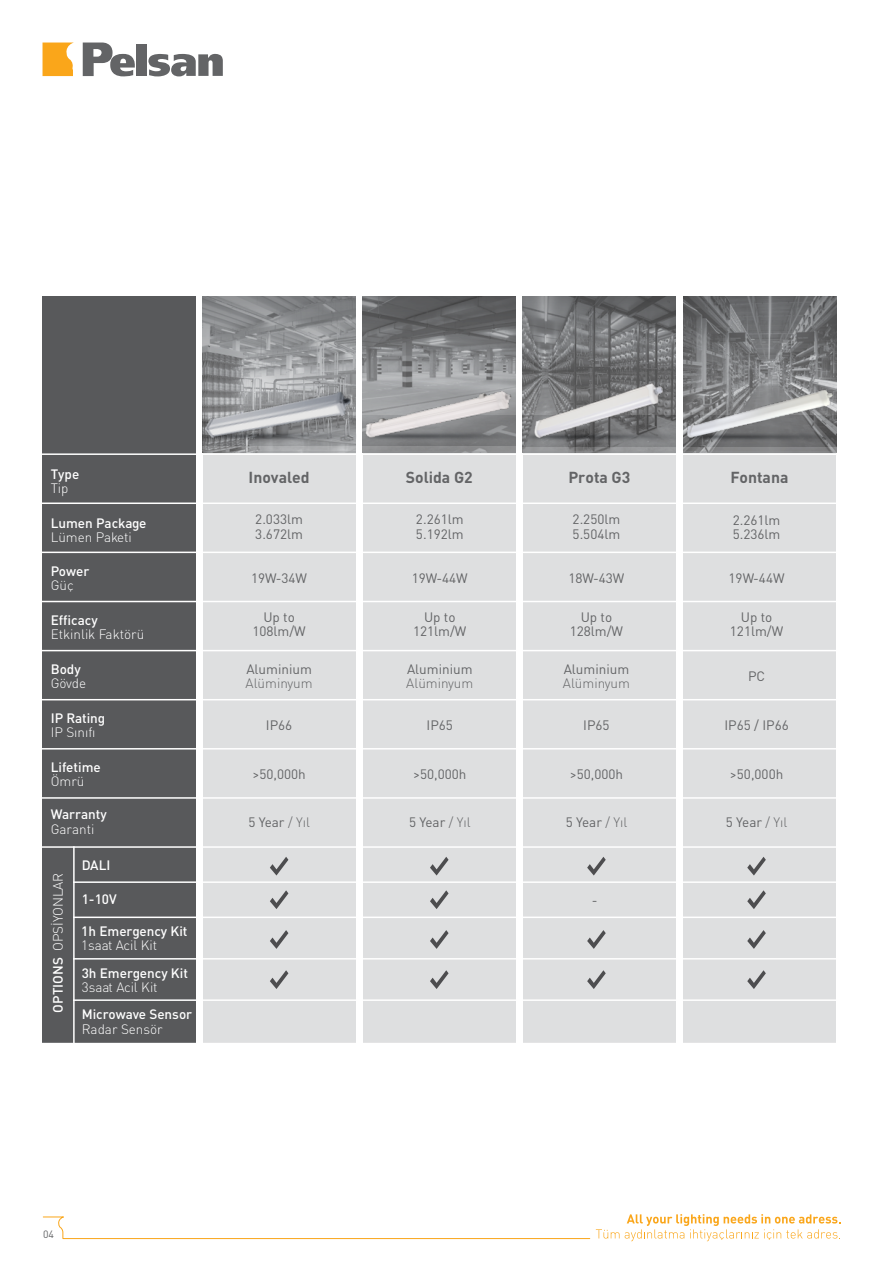
<style>
.page{position:relative;width:893px;height:1263px;background:#fff}
.page>*{position:absolute;margin:0;border:0;box-sizing:border-box;transform-origin:0 0}
.t1{font:15.75px "DINT Bold Tr";color:#636466}
.t2{font:13.5px/14.2px "DIN Tr";color:#636466}
.t3{font:13.5px "DIN Medium Tr";color:#fff}
.t4{font:13.5px "DINT Light Tr";color:#fff}
.t5{font:13.5px "DINT Light Tr";color:#636466}
.t6{font:10.5px "DIN Tr";color:#636466}
.s1{font-family:"DIN Medium Tr"}
.s2{font-family:"DIN Pro"}
.s3{font-family:"DINT Light Tr"}
</style>
<div class="page">
<div style="left:137px;top:45px;width:10px;height:31px;background:#636466"></div>
<svg style="left:83px;top:43px;width:52px;height:34px"></svg>
<svg style="left:148px;top:54px;width:75px;height:23px"></svg>
<svg style="left:43px;top:43px;width:30px;height:33px"></svg>
<svg style="left:43px;top:1216px;width:547px;height:23px"></svg>
<svg style="left:596px;top:1229px;width:23px;height:9px"></svg>
<svg style="left:625px;top:1214px;width:216px;height:27px"></svg>
<svg style="left:683px;top:296px;width:153px;height:155px;background:#747577"></svg>
<svg style="left:523px;top:296px;width:153px;height:155px;background:#727375"></svg>
<svg style="left:363px;top:296px;width:153px;height:155px;background:#7b7d7e"></svg>
<svg style="left:203px;top:296px;width:153px;height:59px;background:#8c8e91"></svg>
<div style="left:203px;top:451px;width:153px;height:592px;background:#dedfe0"></div>
<div style="left:363px;top:451px;width:153px;height:592px;background:#dedfe0"></div>
<div style="left:523px;top:451px;width:153px;height:592px;background:#dedfe0"></div>
<div style="left:683px;top:451px;width:153px;height:592px;background:#dedfe0"></div>
<div style="left:42px;top:296px;width:153px;height:747px;background:#58595b"></div>
<hr style="left:42px;top:797px;width:796px;height:2px;background:#fff">
<hr style="left:42px;top:846px;width:796px;height:2px;background:#fff">
<hr style="left:42px;top:699px;width:796px;height:1px;background:#fff">
<hr style="left:42px;top:748px;width:796px;height:1px;background:#fff">
<hr style="left:42px;top:601px;width:796px;height:1px;background:#fff">
<hr style="left:42px;top:650px;width:796px;height:1px;background:#fff">
<hr style="left:42px;top:552px;width:796px;height:1px;background:#fff">
<hr style="left:42px;top:502px;width:796px;height:2px;background:#fff">
<hr style="left:42px;top:453px;width:796px;height:2px;background:#fff">
<hr style="left:73px;top:846px;width:2px;height:198px;background:#fff">
<hr style="left:73px;top:999px;width:765px;height:2px;background:#fff">
<hr style="left:73px;top:881px;width:765px;height:2px;background:#fff">
<hr style="left:73px;top:916px;width:765px;height:2px;background:#fff">
<hr style="left:73px;top:958px;width:765px;height:1px;background:#fff">
<svg style="left:270px;top:857px;width:18px;height:18px"></svg>
<svg style="left:270px;top:890px;width:18px;height:19px"></svg>
<svg style="left:270px;top:930px;width:18px;height:19px"></svg>
<svg style="left:270px;top:970px;width:18px;height:19px"></svg>
<svg style="left:430px;top:857px;width:19px;height:18px"></svg>
<svg style="left:430px;top:890px;width:19px;height:19px"></svg>
<svg style="left:430px;top:930px;width:19px;height:19px"></svg>
<svg style="left:430px;top:970px;width:19px;height:19px"></svg>
<svg style="left:587px;top:857px;width:19px;height:18px"></svg>
<svg style="left:587px;top:930px;width:19px;height:19px"></svg>
<svg style="left:587px;top:970px;width:19px;height:19px"></svg>
<svg style="left:747px;top:857px;width:19px;height:18px"></svg>
<svg style="left:747px;top:890px;width:19px;height:19px"></svg>
<svg style="left:747px;top:930px;width:19px;height:19px"></svg>
<svg style="left:747px;top:970px;width:19px;height:19px"></svg>
<img style="left:683px;top:443px;width:153px;height:3px">
<img style="left:523px;top:416px;width:153px;height:30px">
<img style="left:364px;top:415px;width:152px;height:31px">
<img style="left:194px;top:355px;width:170px;height:128px">
<img style="left:362px;top:388px;width:151px;height:51px">
<img style="left:523px;top:381px;width:145px;height:58px">
<img style="left:683px;top:383px;width:154px;height:60px">
<p class="t3" style="left:51px;top:465px;width:30px">Type</p>
<p class="t4" style="left:51px;top:480px;width:19px">Tip</p>
<p class="t3" style="left:51px;top:514px;width:97px">Lumen Package</p>
<p class="t4" style="left:51px;top:529px;width:83px">Lümen Paketi</p>
<p class="t3" style="left:51px;top:562px;width:40px">Power</p>
<p class="t4" style="left:51px;top:577px;width:24px">Güç</p>
<p class="t3" style="left:51px;top:611px;width:49px">Efficacy</p>
<p class="t4" style="left:51px;top:626px;width:95px">Etkinlik Faktörü</p>
<p class="t3" style="left:51px;top:660px;width:31px">Body</p>
<p class="t4" style="left:51px;top:675px;width:37px">Gövde</p>
<p class="t3" style="left:51px;top:709px;width:56px">IP Rating</p>
<p class="t4" style="left:51px;top:724px;width:46px">IP Sınıfı</p>
<p class="t3" style="left:51px;top:758px;width:52px">Lifetime</p>
<p class="t4" style="left:51px;top:773px;width:35px">Ömrü</p>
<p class="t3" style="left:51px;top:806px;width:58px">Warranty</p>
<p class="t4" style="left:51px;top:820px;width:45px">Garanti</p>
<p class="t4" style="left:50px;top:1013px;width:142px;rotate:-90deg"><span class="s1">OPTIONS</span> OPSİYONLAR</p>
<p class="t3" style="left:82px;top:856px;width:30px">DALI</p>
<p class="t3" style="left:82px;top:891px;width:36px">1-10V</p>
<p class="t3" style="left:81px;top:922px;width:108px">1h Emergency Kit</p>
<p class="t4" style="left:81px;top:937px;width:77px">1saat Acil Kit</p>
<p class="t3" style="left:82px;top:964px;width:108px">3h Emergency Kit</p>
<p class="t4" style="left:82px;top:979px;width:77px">3saat Acil Kit</p>
<p class="t3" style="left:82px;top:1006px;width:112px">Microwave Sensor</p>
<p class="t4" style="left:82px;top:1020px;width:83px">Radar Sensör</p>
<p class="t1" style="left:249px;top:467px;width:63px">Inovaled</p>
<p class="t1" style="left:406px;top:467px;width:68px">Solida G2</p>
<p class="t1" style="left:568px;top:467px;width:63px">Prota G3</p>
<p class="t1" style="left:731px;top:467px;width:59px">Fontana</p>
<p class="t2" style="left:255px;top:512px;width:49px">2.033lm<br>3.672lm</p>
<p class="t2" style="left:251px;top:571px;width:57px">19W-34W</p>
<p class="t2" style="left:416px;top:512px;width:49px">2.261lm<br>5.192lm</p>
<p class="t2" style="left:412px;top:571px;width:57px">19W-44W</p>
<p class="t2" style="left:573px;top:512px;width:49px">2.250lm<br>5.504lm</p>
<p class="t2" style="left:568px;top:571px;width:57px">18W-43W</p>
<p class="t2" style="left:733px;top:512px;width:49px">2.261lm<br>5.236lm</p>
<p class="t2" style="left:729px;top:571px;width:57px">19W-44W</p>
<p class="t2" style="left:252px;top:609px;width:55px;text-align:center">Up to<br>108lm/W</p>
<p class="t2" style="left:413px;top:609px;width:55px;text-align:center">Up to<br>121lm/W</p>
<p class="t2" style="left:570px;top:609px;width:55px;text-align:center">Up to<br>128lm/W</p>
<p class="t2" style="left:730px;top:610px;width:55px;text-align:center">Up to<br>121lm/W</p>
<p class="t2" style="left:246px;top:661px;width:67px">Aluminium</p>
<p class="t5" style="left:246px;top:675px;width:69px">Alüminyum</p>
<p class="t2" style="left:407px;top:661px;width:67px">Aluminium</p>
<p class="t5" style="left:406px;top:675px;width:69px">Alüminyum</p>
<p class="t2" style="left:564px;top:661px;width:67px">Aluminium</p>
<p class="t5" style="left:563px;top:675px;width:69px">Alüminyum</p>
<p class="t2" style="left:748px;top:669px;width:19px">PC</p>
<p class="t2" style="left:266px;top:717px;width:28px">IP66</p>
<p class="t2" style="left:427px;top:718px;width:28px">IP65</p>
<p class="t2" style="left:583px;top:718px;width:28px">IP65</p>
<p class="t2" style="left:724px;top:718px;width:66px">IP65 / IP66</p>
<p class="t2" style="left:252px;top:766px;width:55px"><span class="s2">&gt;</span>50,000h</p>
<p class="t2" style="left:248px;top:814px;width:63px">5 Year <span class="s3">/ Yıl</span></p>
<p class="t2" style="left:413px;top:766px;width:55px"><span class="s2">&gt;</span>50,000h</p>
<p class="t2" style="left:409px;top:814px;width:63px">5 Year <span class="s3">/ Yıl</span></p>
<p class="t2" style="left:570px;top:766px;width:55px"><span class="s2">&gt;</span>50,000h</p>
<p class="t2" style="left:566px;top:814px;width:63px">5 Year <span class="s3">/ Yıl</span></p>
<p class="t2" style="left:730px;top:767px;width:55px"><span class="s2">&gt;</span>50,000h</p>
<p class="t2" style="left:726px;top:814px;width:63px">5 Year <span class="s3">/ Yıl</span></p>
<p class="t2" style="left:592px;top:893px;width:7px">-</p>
<p class="t6" style="left:43px;top:1228px;width:12px">04</p>
</div>
